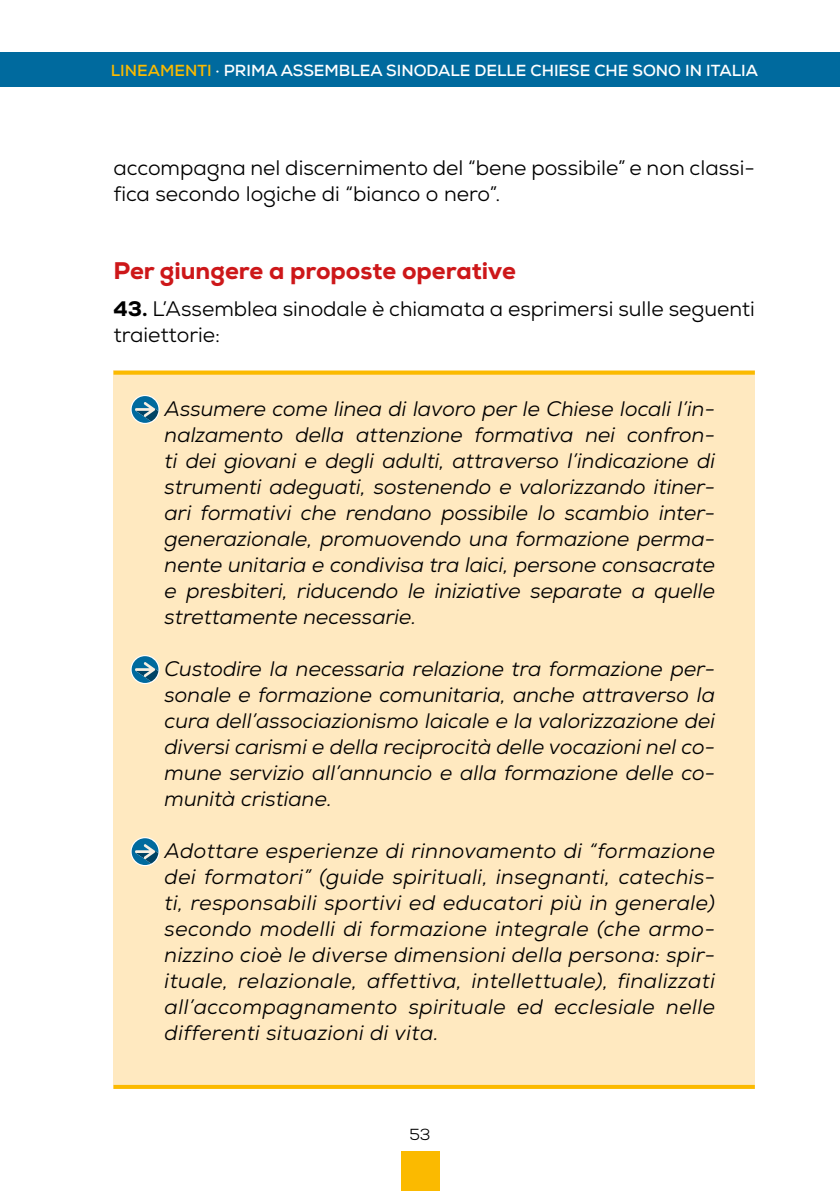
<style>
.page{position:relative;width:840px;height:1191px;background:#fff}
.page>*{position:absolute;margin:0;border:0;box-sizing:border-box;transform-origin:0 0}
.t1{font:800 24px "Nexa";color:#cd1719}
.t2{font:italic 21px/26px "Nexa";color:#000;text-align:justify}
.t3{font:21px/26px "Nexa";color:#000}
.t4{font:700 16px "Nexa";color:#fff}
.t5{font:16px "Nexa";color:#000}
.s1{color:#fbba00}
.s2{font-weight:800}
</style>
<div class="page">
<div style="left:400px;top:1151px;width:39px;height:40px;background:#fbba00"></div>
<div style="left:0;top:53px;width:839px;height:34px;background:#006a9e"></div>
<div style="left:113px;top:371px;width:641px;height:718px;background:#ffe9c0"></div>
<svg style="left:113px;top:371px;width:641px;height:4px;fill:#fbba00"></svg>
<svg style="left:113px;top:1085px;width:641px;height:4px;fill:#fbba00"></svg>
<svg style="left:130px;top:395px;width:29px;height:29px"></svg>
<svg style="left:132px;top:396px;width:26px;height:27px"></svg>
<svg style="left:130px;top:655px;width:29px;height:29px"></svg>
<svg style="left:132px;top:656px;width:26px;height:27px"></svg>
<svg style="left:130px;top:837px;width:29px;height:29px"></svg>
<svg style="left:132px;top:838px;width:26px;height:27px"></svg>
<p class="t4" style="left:111px;top:60px;width:648px"><span class="s1">LINEAMENTI</span> · PRIMA ASSEMBLEA SINODALE DELLE CHIESE CHE SONO IN ITALIA</p>
<p class="t3" style="left:113px;top:154px;width:642px">accompagna nel discernimento del “bene possibile” e non classi&shy;fica secondo logiche di “bianco o nero”.</p>
<p class="t1" style="left:113px;top:255px;width:403px">Per giungere a proposte operative</p>
<p class="t3" style="left:113px;top:296px;width:642px"><span class="s2">43.</span> L’Assemblea sinodale è chiamata a esprimersi sulle seguenti traiettorie:</p>
<p class="t2" style="left:164px;top:396px;width:551px">Assumere come linea di lavoro per le Chiese locali l’in&shy;nalzamento della attenzione formativa nei confron&shy;ti dei giovani e degli adulti, attraverso l’indicazione di strumenti adeguati, sostenendo e valorizzando itiner&shy;ari formativi che rendano possibile lo scambio inter&shy;generazionale, promuovendo una formazione perma&shy;nente unitaria e condivisa tra laici, persone consacrate e presbiteri, riducendo le iniziative separate a quelle strettamente necessarie.</p>
<p class="t2" style="left:164px;top:656px;width:551px">Custodire la necessaria relazione tra formazione per&shy;sonale e formazione comunitaria, anche attraverso la cura dell’associazionismo laicale e la valorizzazione dei diversi carismi e della reciprocità delle vocazioni nel co&shy;mune servizio all’annuncio e alla formazione delle co&shy;munità cristiane.</p>
<p class="t2" style="left:164px;top:838px;width:551px">Adottare esperienze di rinnovamento di “formazione dei formatori” (guide spirituali, insegnanti, catechis&shy;ti, responsabili sportivi ed educatori più in generale) secondo modelli di formazione integrale (che armo&shy;nizzino cioè le diverse dimensioni della persona: spir&shy;ituale, relazionale, affettiva, intellettuale), finalizzati all’accompagnamento spirituale ed ecclesiale nelle differenti situazioni di vita.</p>
<p class="t5" style="left:409px;top:1124px;width:23px">53</p>
</div>
